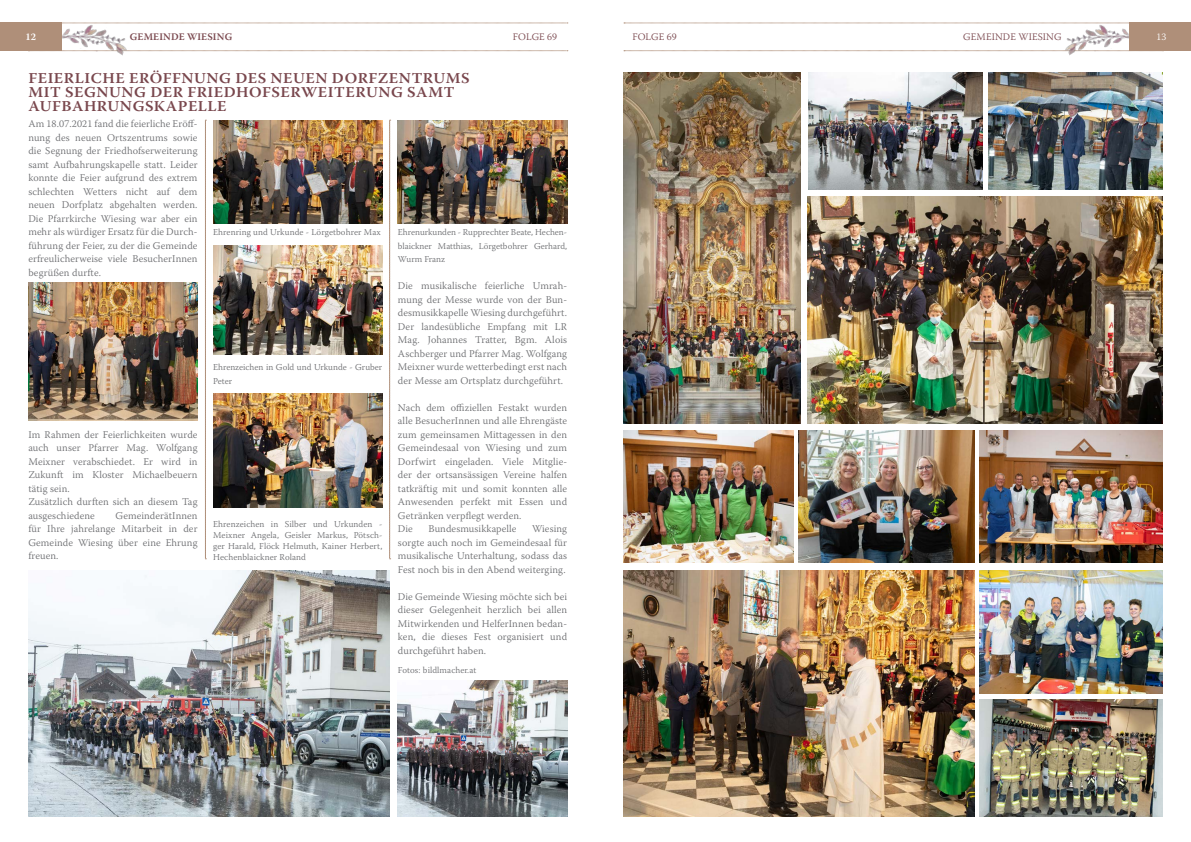
<style>
.page{position:relative;width:1191px;height:842px;background:#fff}
.page>*{position:absolute;margin:0;border:0;box-sizing:border-box;transform-origin:0 0}
.t1{font:600 15px/14px "Warnock Pro";letter-spacing:.035em;color:#79474d;scale:1.05 1}
.t2{font:300 10.3px/13.5px "Warnock Pro";letter-spacing:.01em;color:#6c6d70;text-align:justify}
.t3{font:300 10px "Warnock Pro";letter-spacing:.01em;color:#79474d}
.t4{font:600 10px "Warnock Pro";letter-spacing:.015em;color:#79474d}
.t5{font:600 10px "Warnock Pro";color:#fff}
.t6{font:300 10px "Warnock Pro";color:#fff}
.t7{font:300 9px/13.5px "Warnock Pro";letter-spacing:.005em;color:#6c6d70;text-align:justify}
</style>
<div class="page">
<svg style="left:137px;top:50px;width:431px;height:1px"></svg>
<svg style="left:137px;top:23px;width:431px;height:1px"></svg>
<svg style="left:624px;top:50px;width:429px;height:1px"></svg>
<svg style="left:624px;top:23px;width:429px;height:1px"></svg>
<img style="left:40px;top:22px;width:97px;height:34px">
<div style="left:0;top:23px;width:62px;height:28px;background:#af8f79"></div>
<img style="left:1053px;top:22px;width:97px;height:34px">
<div style="left:1129px;top:23px;width:62px;height:28px;background:#af8f79"></div>
<img style="left:624px;top:570px;width:350px;height:246px">
<svg style="left:205px;top:120px;width:1px;height:440px"></svg>
<svg style="left:389px;top:120px;width:2px;height:440px"></svg>
<img style="left:28px;top:571px;width:362px;height:245px">
<img style="left:988px;top:72px;width:174px;height:118px">
<img style="left:398px;top:120px;width:169px;height:103px">
<img style="left:213px;top:245px;width:169px;height:110px">
<img style="left:213px;top:393px;width:169px;height:114px">
<img style="left:979px;top:431px;width:183px;height:132px">
<img style="left:398px;top:680px;width:169px;height:136px">
<img style="left:979px;top:699px;width:183px;height:117px">
<img style="left:807px;top:197px;width:355px;height:226px">
<img style="left:213px;top:120px;width:169px;height:103px">
<img style="left:808px;top:72px;width:174px;height:118px">
<img style="left:624px;top:72px;width:177px;height:351px">
<img style="left:624px;top:431px;width:169px;height:131px">
<img style="left:979px;top:571px;width:183px;height:122px">
<img style="left:798px;top:431px;width:176px;height:132px">
<img style="left:28px;top:282px;width:169px;height:139px">
<p class="t5" style="left:25px;top:31px;width:12px">12</p>
<p class="t4" style="left:130px;top:31px;width:104px">GEMEINDE WIESING</p>
<p class="t3" style="left:513px;top:31px;width:46px">FOLGE 69</p>
<p class="t3" style="left:632px;top:31px;width:46px">FOLGE 69</p>
<p class="t3" style="left:963px;top:31px;width:100px">GEMEINDE WIESING</p>
<p class="t6" style="left:1156px;top:31px;width:11px">13</p>
<h1 class="t1" style="left:28px;top:71px;width:422px">FEIERLICHE ERÖFFNUNG DES NEUEN DORFZENTRUMS<br>MIT SEGNUNG DER FRIEDHOFSERWEITERUNG SAMT<br>AUFBAHRUNGSKAPELLE</h1>
<p class="t2" style="left:28px;top:117px;width:171px">Am 18.07.2021 fand die feierliche Eröff&shy;nung des neuen Ortszentrums sowie die Segnung der Friedhofserweiterung samt Aufbahrungskapelle statt. Leider konnte die Feier aufgrund des extrem schlechten Wetters nicht auf dem neuen Dorfplatz abgehalten werden.<br>Die Pfarrkirche Wiesing war aber ein mehr als würdiger Ersatz für die Durch&shy;führung der Feier, zu der die Gemeinde erfreulicherweise viele BesucherInnen begrüßen durfte.</p>
<p class="t7" style="left:398px;top:225px;width:171px">Ehrenurkunden - Rupprechter Beate, Hechen&shy;blaickner Matthias, Lörgetbohrer Gerhard, Wurm Franz</p>
<p class="t2" style="left:398px;top:279px;width:171px">Die musikalische feierliche Umrah&shy;mung der Messe wurde von der Bun&shy;desmusikkapelle Wiesing durchgeführt.<br>Der landesübliche Empfang mit LR Mag. Johannes Tratter, Bgm. Alois Aschberger und Pfarrer Mag. Wolfgang Meixner wurde wetterbedingt erst nach der Messe am Ortsplatz durchgeführt.</p>
<p class="t2" style="left:398px;top:401px;width:171px;text-align:left">Nach dem offiziellen Festakt wurden alle BesucherInnen und alle Ehrengäste zum gemeinsamen Mittagessen in den<br>Gemeindesaal von Wiesing und zum<br>Dorfwirt eingeladen. Viele Mitglie&shy;der der ortsansässigen Vereine halfen tatkräftig mit und somit konnten alle<br>Anwesenden perfekt mit Essen und<br>Getränken verpflegt werden.<br>Die</p>
<p class="t7" style="left:213px;top:226px;width:169px">Ehrenring und Urkunde - Lörgetbohrer Max</p>
<p class="t7" style="left:213px;top:361px;width:171px">Ehrenzeichen in Gold und Urkunde - Gruber<br>Peter</p>
<p class="t2" style="left:28px;top:428px;width:171px;text-align:left">Im Rahmen der Feierlichkeiten wurde auch unser Pfarrer Mag. Wolfgang<br>Meixner verabschiedet. Er wird in<br>Zukunft im Kloster Michaelbeuern tätig sein.<br>Zusätzlich durften sich an diesem Tag ausgeschiedene</p>
<p class="t2" style="left:28px;top:509px;width:171px;text-indent:87px">GemeinderätInnen für Ihre jahrelange Mitarbeit in der Gemeinde Wiesing über eine Ehrung freuen.</p>
<p class="t7" style="left:213px;top:518px;width:171px;line-height:11px">Ehrenzeichen in Silber und Urkunden - Meixner Angela, Geisler Markus, Pötsch&shy;ger Harald, Flöck Helmuth, Kainer Herbert, Hechenblaickner Roland</p>
<p class="t2" style="left:428px;top:522px;width:90px">Bundesmusikkapelle</p>
<p class="t2" style="left:398px;top:522px;width:171px;text-indent:134px">Wiesing sorgte auch noch im Gemeindesaal für musikalische Unterhaltung, sodass das Fest noch bis in den Abend weiterging.</p>
<p class="t2" style="left:398px;top:590px;width:171px">Die Gemeinde Wiesing möchte sich bei dieser Gelegenheit herzlich bei allen Mitwirkenden und HelferInnen bedan&shy;ken, die dieses Fest organisiert und durchgeführt haben.</p>
<p class="t7" style="left:398px;top:663px;width:80px">Fotos: bildlmacher.at</p>
</div>
